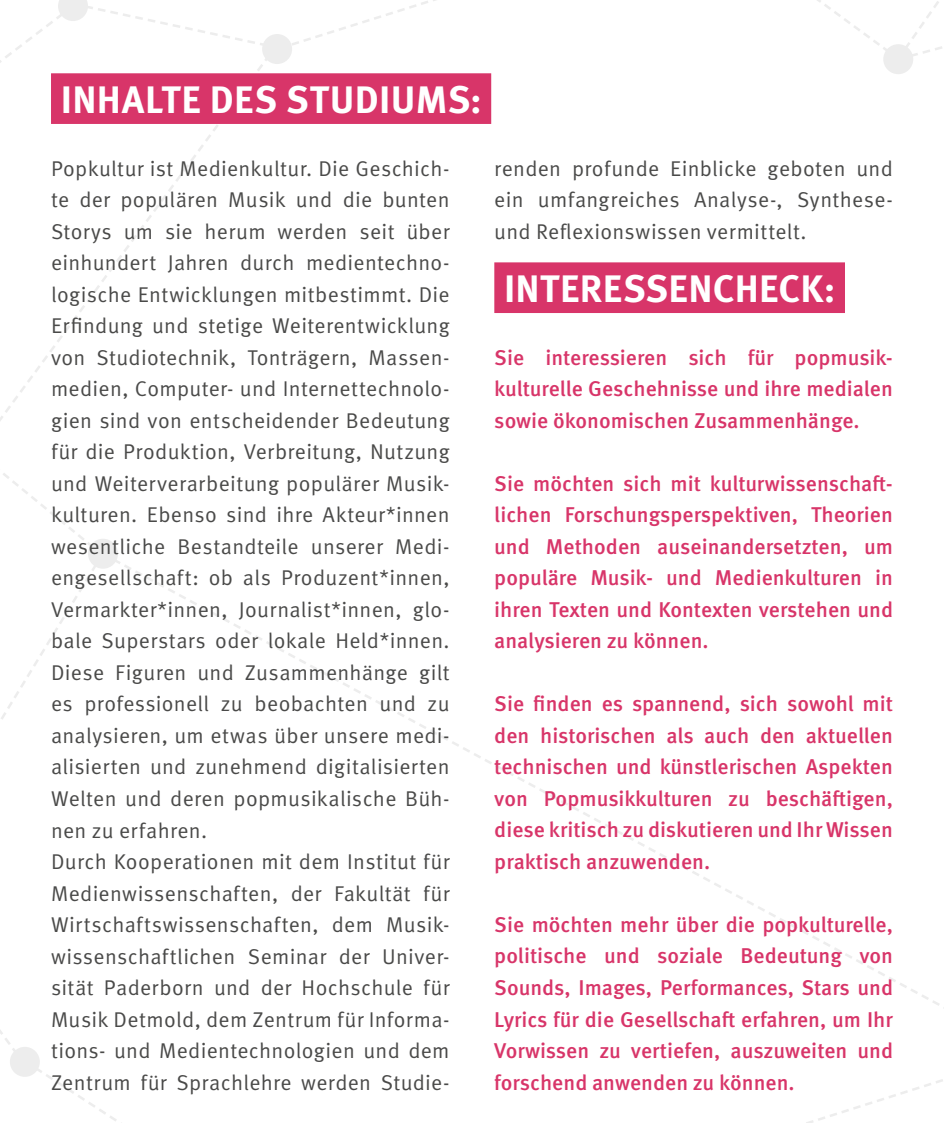
<style>
.page{position:relative;width:944px;height:1123px;background:#fff}
.page>*{position:absolute;margin:0;border:0;box-sizing:border-box;transform-origin:0 0}
.t1{font:700 38.25px "Meta OT";letter-spacing:.01em;color:#fff}
.t2{font:21.38px/31.5px "Meta OT";letter-spacing:.015em;color:#4a4a49}
.t3{font:500 21.38px/31.5px "Meta OT";color:#d83569;text-align:justify}
</style>
<div class="page">
<div style="left:88px;top:539px;width:30px;height:29px;background:#ededed;border-radius:50%"></div>
<div style="left:883px;top:44px;width:30px;height:30px;background:#ededed;border-radius:50%"></div>
<svg style="left:0;top:125px;width:218px;height:296px"></svg>
<svg style="left:0;top:0;width:492px;height:84px"></svg>
<svg style="left:1px;top:473px;width:98px;height:246px"></svg>
<svg style="left:806px;top:1079px;width:137px;height:44px"></svg>
<svg style="left:817px;top:0;width:125px;height:63px"></svg>
<svg style="left:0;top:1030px;width:117px;height:91px"></svg>
<div style="left:494px;top:262px;width:351px;height:51px;background:#d83569"></div>
<div style="left:51px;top:73px;width:440px;height:51px;background:#d83569"></div>
<h1 class="t1" style="left:61px;top:75px;width:423px">INHALTE DES STUDIUMS:</h1>
<p class="t2" style="left:51px;top:153px;width:400px">Popkultur ist Medienkultur. Die Geschich&shy;te der populären Musik und die bunten Storys um sie herum werden seit über einhundert Jahren durch medientechno&shy;logische Entwicklungen mitbestimmt. Die Erfindung und stetige Weiterentwicklung von Studiotechnik, Tonträgern, Massen&shy;medien, Computer- und Internettechnolo&shy;gien sind von entscheidender Bedeutung für die Produktion, Verbreitung, Nutzung und Weiterverarbeitung populärer Musik&shy;kulturen. Ebenso sind ihre Akteur*innen wesentliche Bestandteile unserer Medi&shy;engesellschaft: ob als Produzent*innen, Vermarkter*innen, Journalist*innen, glo&shy;bale Superstars oder lokale Held*innen.<br>Diese Figuren und Zusammenhänge gilt es professionell zu beobachten und zu analysieren, um etwas über unsere medi&shy;alisierten und zunehmend digitalisierten Welten und deren popmusikalische Büh&shy;nen zu erfahren.<br>Durch Kooperationen mit dem Institut für Medienwissenschaften, der Fakultät für Wirtschaftswissenschaften, dem Musik&shy;wissenschaftlichen Seminar der Univer&shy;sität Paderborn und der Hochschule für Musik Detmold, dem Zentrum für Informa&shy;tions- und Medientechnologien und dem Zentrum für Sprachlehre werden Studie-</p>
<p class="t2" style="left:494px;top:153px;width:400px;text-align:justify">renden profunde Einblicke geboten und ein umfangreiches Analyse-, Synthese&shy;und Reflexionswissen vermittelt.</p>
<h1 class="t1" style="left:504px;top:264px;width:333px">INTERESSENCHECK:</h1>
<p class="t3" style="left:494px;top:342px;width:400px">Sie interessieren sich für popmusik&shy;kulturelle Geschehnisse und ihre medialen sowie ökonomischen Zusammenhänge.</p>
<p class="t3" style="left:494px;top:468px;width:400px">Sie möchten sich mit kulturwissenschaft&shy;lichen Forschungsperspektiven, Theorien und Methoden auseinandersetzten, um populäre Musik- und Medienkulturen in ihren Texten und Kontexten verstehen und analysieren zu können.</p>
<p class="t3" style="left:494px;top:688px;width:400px">Sie finden es spannend, sich sowohl mit den historischen als auch den aktuellen technischen und künstlerischen Aspekten von Popmusikkulturen zu beschäftigen, diese kritisch zu diskutieren und Ihr Wissen praktisch anzuwenden.</p>
<p class="t3" style="left:494px;top:909px;width:400px">Sie möchten mehr über die popkulturelle, politische und soziale Bedeutung von Sounds, Images, Performances, Stars und Lyrics für die Gesellschaft erfahren, um Ihr Vorwissen zu vertiefen, auszuweiten und forschend anwenden zu können.</p>
</div>
